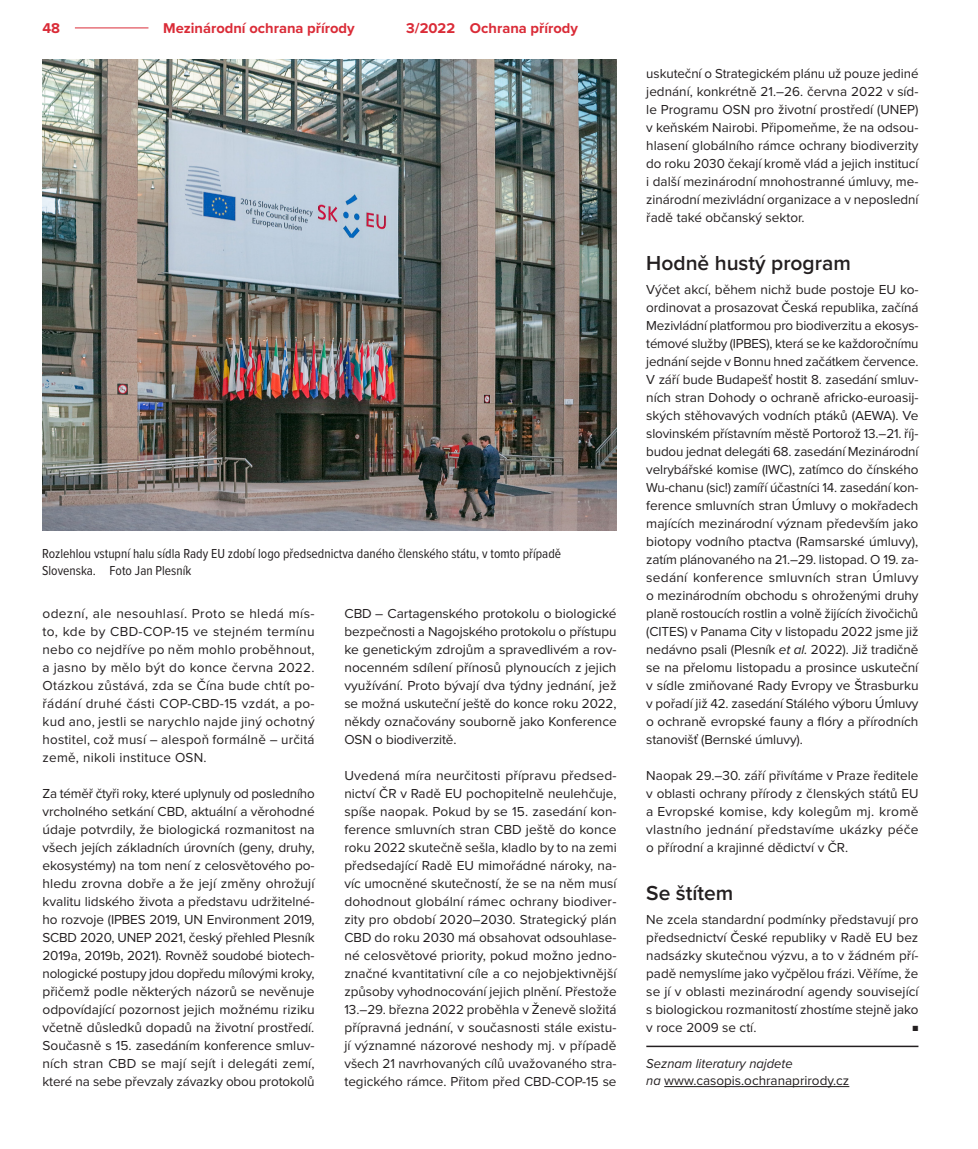
<style>
.page{position:relative;width:978px;height:1149px;background:#fff}
.page>*{position:absolute;margin:0;border:0;box-sizing:border-box;transform-origin:0 0}
.t1{font:600 21px "Proxima Nova";color:#231f20}
.t2{font:700 14.7px "Proxima Nova";color:#da2b37}
.t3{font:13.5px/18px "Proxima Nova";letter-spacing:-.005em;color:#231f20;text-align:justify}
.t4{font:13.5px/18px "Proxima Nova";letter-spacing:.02em;color:#231f20}
.t5{font:13.5px/16.2px "Proxima Nova Cond";color:#231f20}
.t6{font:9px "Proxima Nova";color:#231f20}
.s1{font-style:italic}
</style>
<div class="page">
<hr style="left:75px;top:28px;width:73px;height:1px;background:#da2b37">
<hr style="left:646px;top:1045px;width:272px;height:1px;background:#231f20">
<hr style="left:664px;top:1085px;width:185px;height:1px;background:#231f20">
<img style="left:42px;top:60px;width:574px;height:470px">
<p class="t2" style="left:43px;top:17px;width:19px">48</p>
<p class="t2" style="left:163px;top:17px;width:193px">Mezinárodní ochrana přírody</p>
<p class="t2" style="left:406px;top:17px;width:173px">3/2022 Ochrana přírody</p>
<p class="t5" style="left:42px;top:545px;width:521px">Rozlehlou vstupní halu sídla Rady EU zdobí logo předsednictva daného členského státu, v tomto případě<br>Slovenska. Foto Jan Plesník</p>
<p class="t4" style="left:43px;top:603px;width:274px">odezní, ale nesouhlasí. Proto se hledá mís&shy;to, kde by CBD-COP-15 ve stejném termínu nebo co nejdříve po něm mohlo proběhnout, a jasno by mělo být do konce června 2022.<br>Otázkou zůstává, zda se Čína bude chtít po&shy;řádání druhé části COP-CBD-15 vzdát, a po&shy;kud ano, jestli se narychlo najde jiný ochotný hostitel, což musí – alespoň formálně – určitá země, nikoli instituce OSN.</p>
<p class="t3" style="left:43px;top:783px;width:274px;text-align:left">Za téměř čtyři roky, které uplynuly od posledního vrcholného setkání CBD, aktuální a věrohodné údaje potvrdily, že biologická rozmanitost na všech jejích základních úrovních (geny, druhy, ekosystémy) na tom není z celosvětového po&shy;hledu zrovna dobře a že její změny ohrožují kvalitu lidského života a představu udržitelné&shy;ho rozvoje (IPBES 2019, UN Environment 2019, SCBD 2020, UNEP 2021, český přehled Plesník 2019a, 2019b, 2021). Rovněž soudobé biotech&shy;nologické postupy jdou dopředu mílovými kroky, přičemž podle některých názorů se nevěnuje odpovídající pozornost jejich možnému riziku včetně důsledků dopadů na životní prostředí.<br>Současně s 15. zasedáním konference smluv&shy;ních stran CBD se mají sejít i delegáti zemí, které na sebe převzaly závazky obou protokolů</p>
<p class="t3" style="left:344px;top:603px;width:274px">CBD – Cartagenského protokolu o biologické bezpečnosti a Nagojského protokolu o přístupu ke genetickým zdrojům a spravedlivém a rov&shy;nocenném sdílení přínosů plynoucích z jejich využívání. Proto bývají dva týdny jednání, jež se možná uskuteční ještě do konce roku 2022, někdy označovány souborně jako Konference OSN o biodiverzitě.</p>
<p class="t3" style="left:344px;top:765px;width:274px">Uvedená míra neurčitosti přípravu předsed&shy;nictví ČR v Radě EU pochopitelně neulehčuje, spíše naopak. Pokud by se 15. zasedání kon&shy;ference smluvních stran CBD ještě do konce roku 2022 skutečně sešla, kladlo by to na zemi předsedající Radě EU mimořádné nároky, na&shy;víc umocněné skutečností, že se na něm musí dohodnout globální rámec ochrany biodiver&shy;zity pro období 2020–2030. Strategický plán CBD do roku 2030 má obsahovat odsouhlase&shy;né celosvětové priority, pokud možno jedno&shy;značné kvantitativní cíle a co nejobjektivnější způsoby vyhodnocování jejich plnění. Přestože 13.–29. března 2022 proběhla v Ženevě složitá přípravná jednání, v současnosti stále existu&shy;jí významné názorové neshody mj. v případě všech 21 navrhovaných cílů uvažovaného stra&shy;tegického rámce. Přitom před CBD-COP-15 se</p>
<p class="t3" style="left:646px;top:63px;width:274px">uskuteční o Strategickém plánu už pouze jediné jednání, konkrétně 21.–26. června 2022 v síd&shy;le Programu OSN pro životní prostředí (UNEP) v keňském Nairobi. Připomeňme, že na odsou&shy;hlasení globálního rámce ochrany biodiverzity do roku 2030 čekají kromě vlád a jejich institucí i další mezinárodní mnohostranné úmluvy, me&shy;zinárodní mezivládní organizace a v neposlední řadě také občanský sektor.</p>
<h1 class="t1" style="left:646px;top:247px;width:206px">Hodně hustý program</h1>
<p class="t3" style="left:646px;top:279px;width:274px;text-align:left">Výčet akcí, během nichž bude postoje EU ko&shy;ordinovat a prosazovat Česká republika, začíná Mezivládní platformou pro biodiverzitu a ekosys&shy;témové služby (IPBES), která se ke každoročnímu jednání sejde v Bonnu hned začátkem července.<br>V září bude Budapešť hostit 8. zasedání smluv&shy;ních stran Dohody o ochraně africko-euroasij&shy;ských stěhovavých vodních ptáků (AEWA). Ve slovinském přístavním městě Portorož 13.–21. říj&shy;budou jednat delegáti 68. zasedání Mezinárodní velrybářské komise (IWC), zatímco do čínského Wu-chanu (sic!) zamíří účastníci 14. zasedání kon&shy;ference smluvních stran Úmluvy o mokřadech majících mezinárodní význam především jako biotopy vodního ptactva (Ramsarské úmluvy), zatím plánovaného na 21.–29. listopad. O 19. za&shy;sedání konference smluvních stran Úmluvy o mezinárodním obchodu s ohroženými druhy planě rostoucích rostlin a volně žijících živočichů (CITES) v Panama City v listopadu 2022 jsme již nedávno psali (Plesník <span class="s1">et al.</span> 2022). Již tradičně se na přelomu listopadu a prosince uskuteční v sídle zmiňované Rady Evropy ve Štrasburku v pořadí již 42. zasedání Stálého výboru Úmluvy o ochraně evropské fauny a flóry a přírodních stanovišť (Bernské úmluvy).</p>
<p class="t3" style="left:646px;top:765px;width:274px">Naopak 29.–30. září přivítáme v Praze ředitele v oblasti ochrany přírody z členských států EU a Evropské komise, kdy kolegům mj. kromě vlastního jednání představíme ukázky péče o přírodní a krajinné dědictví v ČR.</p>
<h1 class="t1" style="left:646px;top:877px;width:89px">Se štítem</h1>
<p class="t3" style="left:646px;top:909px;width:274px">Ne zcela standardní podmínky představují pro předsednictví České republiky v Radě EU bez nadsázky skutečnou výzvu, a to v žádném pří&shy;padě nemyslíme jako vyčpělou frázi. Věříme, že se jí v oblasti mezinárodní agendy související s biologickou rozmanitostí zhostíme stejně jako v roce 2009 se ctí.</p>
<p class="t6" style="left:912px;top:1020px;width:7px">■</p>
<p class="t3" style="left:646px;top:1054px;width:205px;line-height:16.2px"><span class="s1">Seznam literatury najdete<br>na</span> www.casopis.ochranaprirody.cz</p>
</div>
